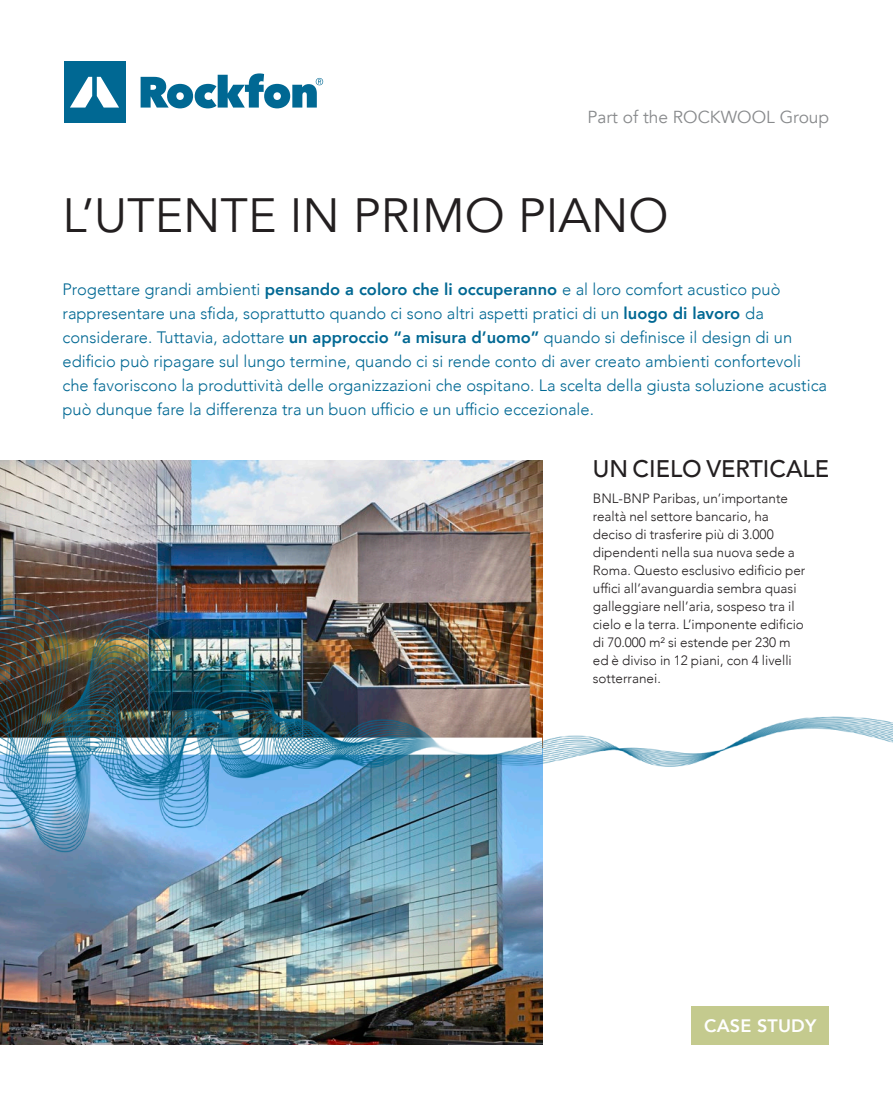
<style>
.page{position:relative;width:893px;height:1106px;background:#fff}
.page>*{position:absolute;margin:0;border:0;box-sizing:border-box;transform-origin:0 0}
.t1{font:48px "Avenir";color:#231f20}
.t2{font:500 24px "Avenir";color:#231f20}
.t3{font:800 18px "Avenir";letter-spacing:.01em;color:#fff}
.t4{font:17.4px "Avenir";color:#888a8c}
.t5{font:300 16.5px/24px "Avenir";color:#006893}
.t6{font:300 13.5px/18px "Avenir";color:#231f20}
.s1{font-weight:800}
</style>
<div class="page">
<img style="left:0;top:860px;width:542px;height:184px">
<img style="left:0;top:460px;width:542px;height:110px">
<svg style="left:141px;top:73px;width:182px;height:35px"></svg>
<div style="left:64px;top:61px;width:61px;height:62px;background:#006893"></div>
<svg style="left:70px;top:77px;width:49px;height:31px"></svg>
<img style="left:0;top:570px;width:893px;height:290px">
<div style="left:691px;top:1006px;width:138px;height:38px;background:#c4ca8e"></div>
<p class="t4" style="left:587px;top:107px;width:243px">Part of the ROCKWOOL Group</p>
<h1 class="t1" style="left:63px;top:187px;width:608px">L’UTENTE IN PRIMO PIANO</h1>
<p class="t5" style="left:63px;top:277px;width:766px">Progettare grandi ambienti <span class="s1">pensando a coloro che li occuperanno</span> e al loro comfort acustico può rappresentare una sfida, soprattutto quando ci sono altri aspetti pratici di un <span class="s1">luogo di lavoro</span> da considerare. Tuttavia, adottare <span class="s1">un approccio “a misura d’uomo”</span> quando si definisce il design di un edificio può ripagare sul lungo termine, quando ci si rende conto di aver creato ambienti confortevoli che favoriscono la produttività delle organizzazioni che ospitano. La scelta della giusta soluzione acustica può dunque fare la differenza tra un buon ufficio e un ufficio eccezionale.</p>
<h2 class="t2" style="left:593px;top:448px;width:238px">UN CIELO VERTICALE</h2>
<p class="t6" style="left:593px;top:490px;width:214px">BNL-BNP Paribas, un’importante realtà nel settore bancario, ha deciso di trasferire più di 3.000 dipendenti nella sua nuova sede a Roma. Questo esclusivo edificio per uffici all’avanguardia sembra quasi galleggiare nell’aria, sospeso tra il cielo e la terra. L’imponente edificio di 70.000 m² si estende per 230 m ed è diviso in 12 piani, con 4 livelli sotterranei.</p>
<p class="t3" style="left:704px;top:1011px;width:114px">CASE STUDY</p>
</div>
